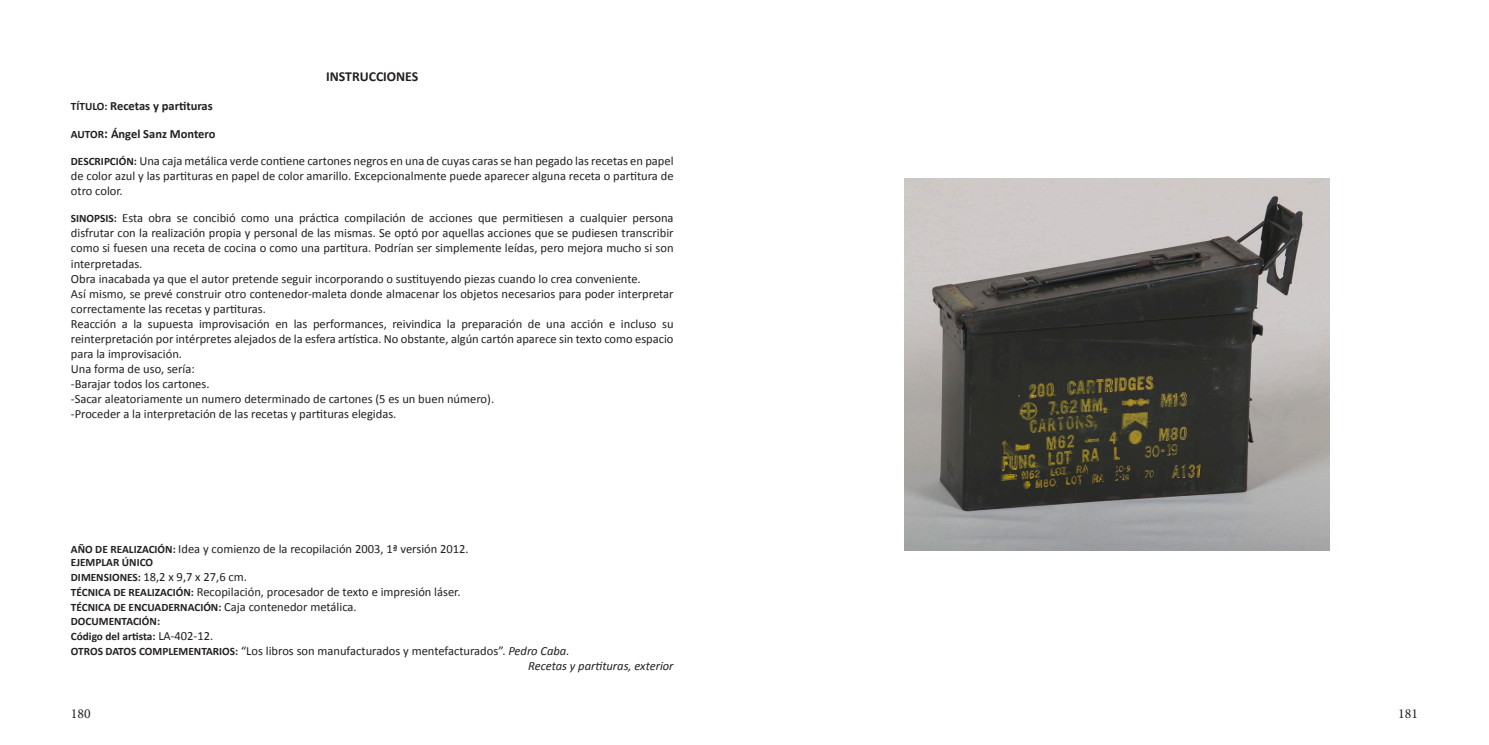
<style>
.page{position:relative;width:1489px;height:745px;background:#fff}
.page>*{position:absolute;margin:0;border:0;box-sizing:border-box;transform-origin:0 0}
.t1{font:700 13.75px "Calibri";color:#231f20}
.t2{font:13.75px "Minion Pro";color:#231f20}
.t3{font:12.5px/15px "Calibri";color:#231f20;text-align:justify}
.t4{font:700 12.5px "Calibri";color:#231f20}
.t5{font:italic 12.5px "Calibri";color:#231f20}
.t6{font:700 11.25px "Calibri";color:#231f20}
.s1{font-size:11.25px}
.s2{font-size:13.75px}
.s3{font-weight:700;font-size:11.25px}
.s4{font-weight:400;font-size:12.5px}
.s5{font-style:italic}
</style>
<div class="page">
<img style="left:904px;top:178px;width:425px;height:371px">
<p class="t1" style="left:326px;top:68px;width:94px">INSTRUCCIONES</p>
<p class="t4" style="left:71px;top:98px;width:143px"><span class="s1">TÍTULO:</span> Recetas y partituras</p>
<p class="t4" style="left:71px;top:126px;width:146px"><span class="s1">AUTOR</span><span class="s2">:</span> Ángel Sanz Montero</p>
<p class="t3" style="left:71px;top:154px;width:604px"><span class="s3">DESCRIPCIÓN:</span> Una caja metálica verde contiene cartones negros en una de cuyas caras se han pegado las recetas en papel de color azul y las partituras en papel de color amarillo. Excepcionalmente puede aparecer alguna receta o partitura de otro color.</p>
<p class="t3" style="left:71px;top:211px;width:604px"><span class="s3">SINOPSIS:</span> Esta obra se concibió como una práctica compilación de acciones que permitiesen a cualquier persona disfrutar con la realización propia y personal de las mismas. Se optó por aquellas acciones que se pudiesen transcribir como si fuesen una receta de cocina o como una partitura. Podrían ser simplemente leídas, pero mejora mucho si son interpretadas.</p>
<p class="t3" style="left:71px;top:271px;width:571px">Obra inacabada ya que el autor pretende seguir incorporando o sustituyendo piezas cuando lo crea conveniente.</p>
<p class="t3" style="left:71px;top:286px;width:604px">Así mismo, se prevé construir otro contenedor-maleta donde almacenar los objetos necesarios para poder interpretar correctamente las recetas y partituras.</p>
<p class="t3" style="left:71px;top:316px;width:604px">Reacción a la supuesta improvisación en las performances, reivindica la preparación de una acción e incluso su reinterpretación por intérpretes alejados de la esfera artística. No obstante, algún cartón aparece sin texto como espacio para la improvisación.</p>
<p class="t3" style="left:71px;top:361px;width:125px">Una forma de uso, sería:</p>
<p class="t3" style="left:71px;top:376px;width:140px">-Barajar todos los cartones.</p>
<p class="t3" style="left:71px;top:391px;width:425px">-Sacar aleatoriamente un numero determinado de cartones (5 es un buen número).</p>
<p class="t3" style="left:71px;top:406px;width:327px">-Proceder a la interpretación de las recetas y partituras elegidas.</p>
<p class="t3" style="left:71px;top:541px;width:399px"><span class="s3">AÑO DE REALIZACIÓN:</span> Idea y comienzo de la recopilación 2003, 1ª versión 2012.</p>
<p class="t6" style="left:71px;top:555px;width:84px">EJEMPLAR ÚNICO</p>
<p class="t3" style="left:71px;top:569px;width:177px"><span class="s3">DIMENSIONES:</span> 18,2 x 9,7 x 27,6 cm.</p>
<p class="t3" style="left:71px;top:584px;width:391px"><span class="s3">TÉCNICA DE REALIZACIÓN:</span> Recopilación, procesador de texto e impresión láser.</p>
<p class="t6" style="left:71px;top:600px;width:287px">TÉCNICA DE ENCUADERNACIÓN: <span class="s4">Caja contenedor metálica.</span></p>
<p class="t6" style="left:71px;top:613px;width:91px">DOCUMENTACIÓN:</p>
<p class="t6" style="left:71px;top:628px;width:144px">Código del artista: <span class="s4">LA-402-12.</span></p>
<p class="t3" style="left:71px;top:643px;width:500px"><span class="s3">OTROS DATOS COMPLEMENTARIOS:</span> “Los libros son manufacturados y mentefacturados”. <span class="s5">Pedro Caba.</span></p>
<p class="t5" style="left:528px;top:657px;width:147px">Recetas y partituras, exterior</p>
<p class="t2" style="left:71px;top:704px;width:21px">180</p>
<p class="t2" style="left:1398px;top:704px;width:21px">181</p>
</div>
